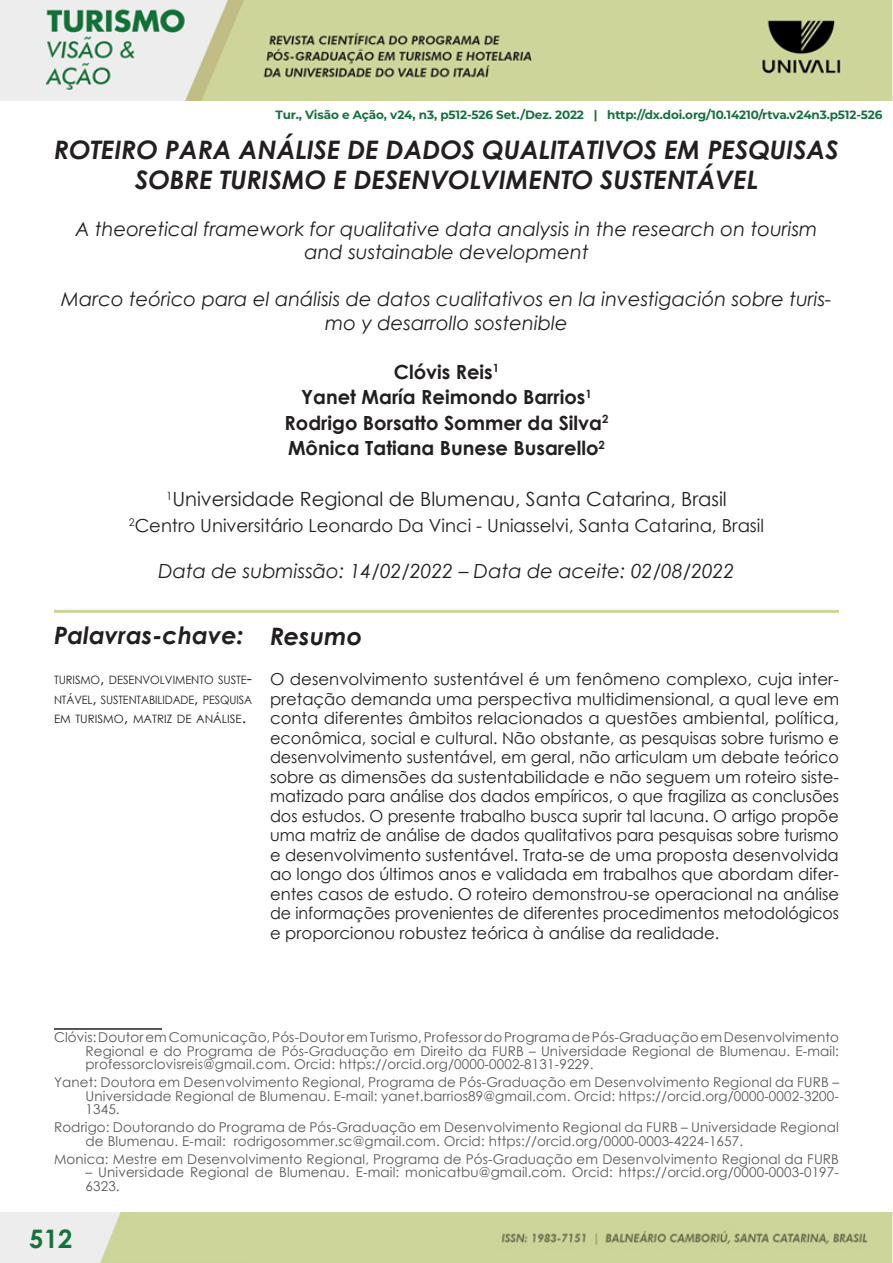
<style>
.page{position:relative;width:893px;height:1263px;background:#fff}
.page>*{position:absolute;margin:0;border:0;box-sizing:border-box;transform-origin:0 0}
.Título_Estrangeiro{font:italic 700 25.5px/30.6px "Century Gothic";color:#231f20;text-align:center}
.t1{font:700 25.5px "Century Gothic";color:#15713d}
.palavra_chave_titulo{font:italic 700 24px "Century Gothic";color:#231f20}
.SubTítulo_Estrangeir{font:italic 19.5px/23.4px "Century Gothic";color:#231f20;text-align:center}
.autores{font:700 19.5px "Century Gothic";color:#231f20}
.autores-2{font:19.5px "Century Gothic";color:#231f20}
.subtitulo{font:700 19.5px "Century Gothic";color:#231f20}
.autores-3{font:18px "Century Gothic";color:#231f20}
.resumo_texto{font:16.5px/19.5px "Century Gothic";color:#231f20;text-align:justify}
.FootNote{font:13.5px/13.5px "Century Gothic";letter-spacing:.01em;color:#57585a;text-align:justify}
.t2{font:700 12px "Montserrat";letter-spacing:-.01em;color:#15713e}
.palavras_chave{font:11.55px/19.8px "Century Gothic";letter-spacing:-.01em;color:#231f20;text-align:justify;scale:.96 1}
.s1{font-size:16.5px}
</style>
<div class="page">
<img style="left:0;top:0;width:893px;height:100px">
<img style="left:0;top:1213px;width:893px;height:50px">
<hr style="left:54px;top:1028px;width:108px;height:2px;background:#231f20">
<hr style="left:54px;top:610px;width:785px;height:3px;background:#ccd59d">
<p class="t2" style="left:276px;top:106px;width:608px">Tur., Visão e Ação, v24, n3, p512-526 Set./Dez. 2022 | http://dx.doi.org/10.14210/rtva.v24n3.p512-526</p>
<p class="Título_Estrangeiro" style="left:54px;top:133px;width:786px">ROTEIRO PARA ANÁLISE DE DADOS QUALITATIVOS EM PESQUISAS<br>SOBRE TURISMO E DESENVOLVIMENTO SUSTENTÁVEL</p>
<p class="SubTítulo_Estrangeir" style="left:75px;top:217px;width:744px">A theoretical framework for qualitative data analysis in the research on tourism and sustainable development</p>
<p class="SubTítulo_Estrangeir" style="left:61px;top:287px;width:772px">Marco teórico para el análisis de datos cualitativos en la investigación sobre turis&shy;mo y desarrollo sostenible</p>
<p class="autores" style="left:394px;top:357px;width:107px">Clóvis Reis<sup>1</sup></p>
<p class="autores" style="left:301px;top:382px;width:292px">Yanet María Reimondo Barrios<sup>1</sup></p>
<p class="autores" style="left:285px;top:408px;width:325px">Rodrigo Borsatto Sommer da Silva<sup>2</sup></p>
<p class="autores" style="left:288px;top:433px;width:318px">Mônica Tatiana Bunese Busarello<sup>2</sup></p>
<p class="autores-2" style="left:166px;top:485px;width:562px"><sup>1</sup>Universidade Regional de Blumenau, Santa Catarina, Brasil</p>
<p class="autores-3" style="left:129px;top:512px;width:637px"><sup>2</sup>Centro Universitário Leonardo Da Vinci - Uniasselvi, Santa Catarina, Brasil</p>
<p class="SubTítulo_Estrangeir" style="left:158px;top:559px;width:578px">Data de submissão: 14/02/2022 – Data de aceite: 02/08/2022</p>
<p class="palavra_chave_titulo" style="left:54px;top:617px;width:191px">Palavras-chave:</p>
<p class="palavras_chave" style="left:54px;top:669px;width:208px">TURISMO<span class="s1">,</span> DESENVOLVIMENTO SUSTE<span class="s1">-</span>NTÁVEL<span class="s1">,</span> SUSTENTABILIDADE<span class="s1">,</span> PESQUISA EM TURISMO<span class="s1">,</span> MATRIZ DE ANÁLISE<span class="s1">.</span></p>
<p class="subtitulo" style="left:54px;top:627px;width:7px">‘</p>
<p class="palavra_chave_titulo" style="left:270px;top:618px;width:94px">Resumo</p>
<p class="resumo_texto" style="left:270px;top:669px;width:571px">O desenvolvimento sustentável é um fenômeno complexo, cuja inter&shy;pretação demanda uma perspectiva multidimensional, a qual leve em conta diferentes âmbitos relacionados a questões ambiental, política, econômica, social e cultural. Não obstante, as pesquisas sobre turismo e desenvolvimento sustentável, em geral, não articulam um debate teórico sobre as dimensões da sustentabilidade e não seguem um roteiro siste&shy;matizado para análise dos dados empíricos, o que fragiliza as conclusões dos estudos. O presente trabalho busca suprir tal lacuna. O artigo propõe uma matriz de análise de dados qualitativos para pesquisas sobre turismo e desenvolvimento sustentável. Trata-se de uma proposta desenvolvida ao longo dos últimos anos e validada em trabalhos que abordam difer&shy;entes casos de estudo. O roteiro demonstrou-se operacional na análise de informações provenientes de diferentes procedimentos metodológicos e proporcionou robustez teórica à análise da realidade.</p>
<p class="FootNote" style="left:86px;top:1031px;width:755px;text-indent:-32px">Clóvis: Doutor em Comunicação, Pós-Doutor em Turismo, Professor do Programa de Pós-Graduação em Desenvolvimento Regional e do Programa de Pós-Graduação em Direito da FURB – Universidade Regional de Blumenau. E-mail: professorclovisreis@gmail.com. Orcid: https://orcid.org/0000-0002-8131-9229.</p>
<p class="FootNote" style="left:86px;top:1076px;width:755px;text-indent:-32px">Yanet: Doutora em Desenvolvimento Regional, Programa de Pós-Graduação em Desenvolvimento Regional da FURB – Universidade Regional de Blumenau. E-mail: yanet.barrios89@gmail.com. Orcid: https://orcid.org/0000-0002-3200- 1345.</p>
<p class="FootNote" style="left:86px;top:1121px;width:755px;text-indent:-32px">Rodrigo: Doutorando do Programa de Pós-Graduação em Desenvolvimento Regional da FURB – Universidade Regional de Blumenau. E-mail: rodrigosommer.sc@gmail.com. Orcid: https://orcid.org/0000-0003-4224-1657.</p>
<p class="FootNote" style="left:54px;top:1152px;width:786px">Monica: Mestre em Desenvolvimento Regional, Programa de Pós-Graduação em Desenvolvimento Regional da FURB</p>
<p class="FootNote" style="left:86px;top:1166px;width:755px">– Universidade Regional de Blumenau. E-mail: monicatbu@gmail.com. Orcid: https://orcid.org/0000-0003-0197-<br>6323.</p>
<h1 class="t1" style="left:29px;top:1220px;width:45px">512</h1>
</div>
